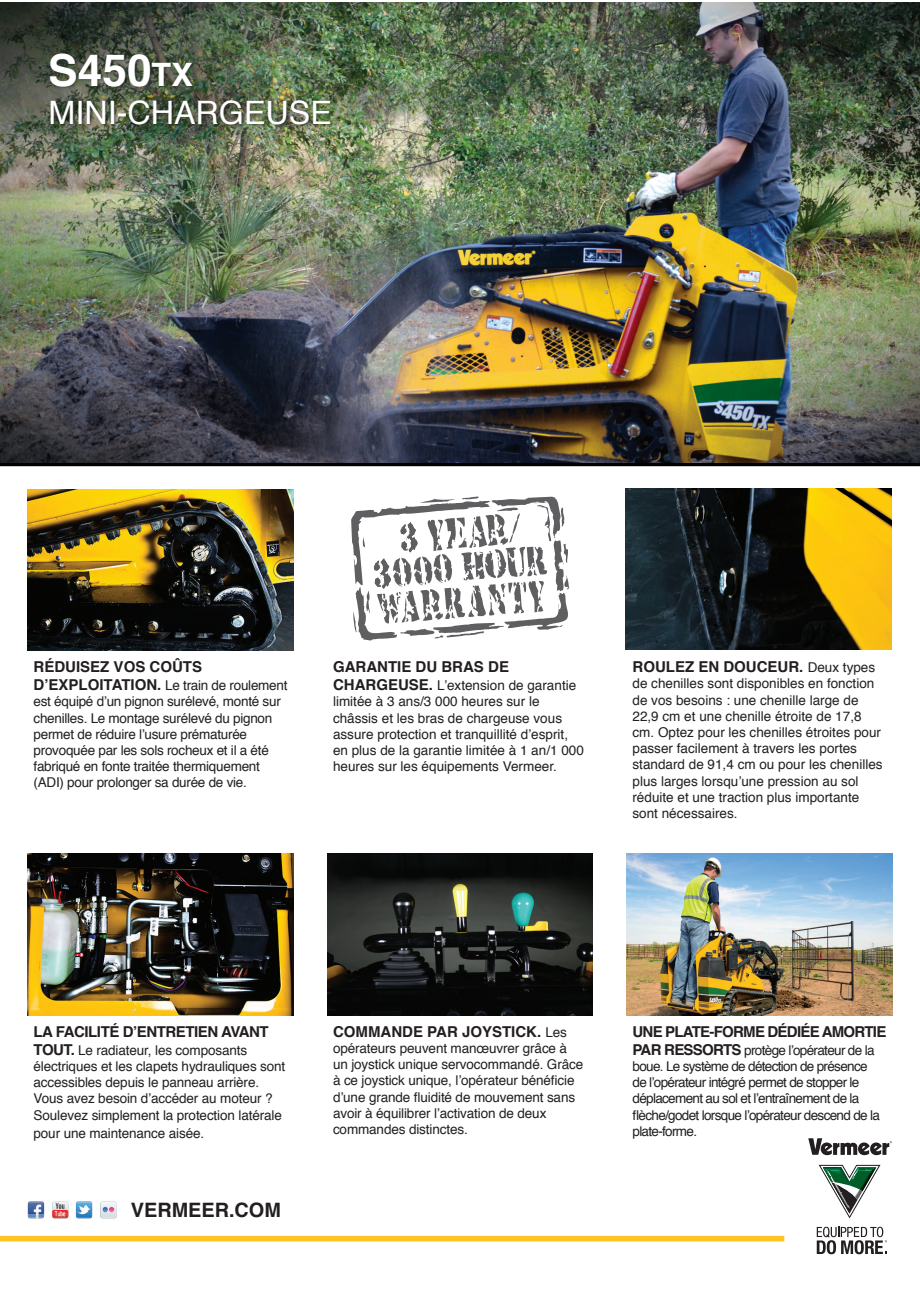
<style>
.page{position:relative;width:920px;height:1290px;background:#fff}
.page>*{position:absolute;margin:0;border:0;box-sizing:border-box;transform-origin:0 0}
.t1{font:700 44.25px "Helvetica";color:#fff}
.t2{font:32.25px "Helvetica";color:#fff}
.t3{font:700 19.8px "Helvetica";color:#231f20}
.t4{font:700 15px "Helvetica";color:#231f20}
.t5{font:700 15px "Helvetica";letter-spacing:-.05em;color:#231f20}
.t6{font:700 15px "Helvetica";letter-spacing:-.03em;color:#231f20}
.t7{font:13.5px/16.2px "Helvetica";letter-spacing:-.01em;color:#231f20}
.t8{font:13.5px/16.2px "Helvetica";letter-spacing:-.05em;color:#231f20}
.s1{font-size:32.25px}
.s2{font-weight:700;font-size:15px}
.s3{font-weight:400;font-size:13.5px}
</style>
<div class="page">
<img style="left:28px;top:489px;width:265px;height:161px">
<svg style="left:351px;top:496px;width:219px;height:144px"></svg>
<img style="left:28px;top:853px;width:265px;height:162px">
<img style="left:327px;top:853px;width:265px;height:162px">
<img style="left:626px;top:853px;width:266px;height:162px">
<svg style="left:0;top:462px;width:919px;height:4px;background:#0d0d0f"></svg>
<svg style="left:808px;top:1138px;width:83px;height:17px"></svg>
<svg style="left:816px;top:1226px;width:70px;height:28px"></svg>
<svg style="left:818px;top:1164px;width:62px;height:54px"></svg>
<img style="left:28px;top:1201px;width:89px;height:18px">
<div style="left:0;top:1235px;width:784px;height:6px;background:#fec422"></div>
<img style="left:625px;top:488px;width:266px;height:161px">
<img style="left:0;top:3px;width:919px;height:459px">
<div style="left:50px;top:99px;width:284px;height:28px;background:#231f20;opacity:.5"></div>
<div style="left:49px;top:52px;width:147px;height:38px;background:#231f20;opacity:.5"></div>
<h1 class="t1" style="left:48px;top:34px;width:146px">S450<span class="s1">TX</span></h1>
<h2 class="t2" style="left:49px;top:87px;width:285px">MINI-CHARGEUSE</h2>
<p class="t4" style="left:34px;top:655px;width:170px">RÉDUISEZ VOS COÛTS</p>
<p class="t7" style="left:34px;top:677px;width:255px"><span class="s2">D’EXPLOITATION.</span> Le train de roulement est équipé d’un pignon surélevé, monté sur chenilles. Le montage surélevé du pignon permet de réduire l’usure prématurée provoquée par les sols rocheux et il a été fabriqué en fonte traitée thermiquement (ADI) pour prolonger sa durée de vie.</p>
<p class="t4" style="left:333px;top:655px;width:177px">GARANTIE DU BRAS DE</p>
<p class="t7" style="left:333px;top:677px;width:252px"><span class="s2">CHARGEUSE.</span> L’extension de garantie limitée à 3 ans/3 000 heures sur le châssis et les bras de chargeuse vous assure protection et tranquillité d’esprit, en plus de la garantie limitée à 1 an/1 000 heures sur les équipements Vermeer.</p>
<p class="t4" style="left:632px;top:655px;width:244px">ROULEZ EN DOUCEUR. <span class="s3">Deux types</span></p>
<p class="t7" style="left:632px;top:676px;width:251px">de chenilles sont disponibles en fonction de vos besoins : une chenille large de 22,9 cm et une chenille étroite de 17,8 cm. Optez pour les chenilles étroites pour passer facilement à travers les portes standard de 91,4 cm ou pour les chenilles plus larges lorsqu’une pression au sol réduite et une traction plus importante sont nécessaires.</p>
<p class="t6" style="left:34px;top:1019px;width:236px">LA FACILITÉ D’ENTRETIEN AVANT</p>
<p class="t7" style="left:34px;top:1042px;width:253px"><span class="s2">TOUT.</span> Le radiateur, les composants électriques et les clapets hydrauliques sont accessibles depuis le panneau arrière.<br>Vous avez besoin d’accéder au moteur ?<br>Soulevez simplement la protection latérale</p>
<p class="t7" style="left:34px;top:1125px;width:172px">pour une maintenance aisée.</p>
<h3 class="t3" style="left:131px;top:1194px;width:151px">VERMEER.COM</h3>
<p class="t4" style="left:333px;top:1019px;width:235px">COMMANDE PAR JOYSTICK. <span class="s3">Les</span></p>
<p class="t7" style="left:333px;top:1040px;width:251px">opérateurs peuvent manœuvrer grâce à un joystick unique servocommandé. Grâce à ce joystick unique, l’opérateur bénéficie d’une grande fluidité de mouvement sans avoir à équilibrer l’activation de deux commandes distinctes.</p>
<p class="t5" style="left:632px;top:1019px;width:255px">UNE PLATE-FORME DÉDIÉE AMORTIE</p>
<p class="t8" style="left:632px;top:1042px;width:249px"><span class="s2">PAR RESSORTS</span> protège l’opérateur de la boue. Le système de détection de présence de l’opérateur intégré permet de stopper le déplacement au sol et l’entraînement de la flèche/godet lorsque l’opérateur descend de la plate-forme.</p>
</div>
